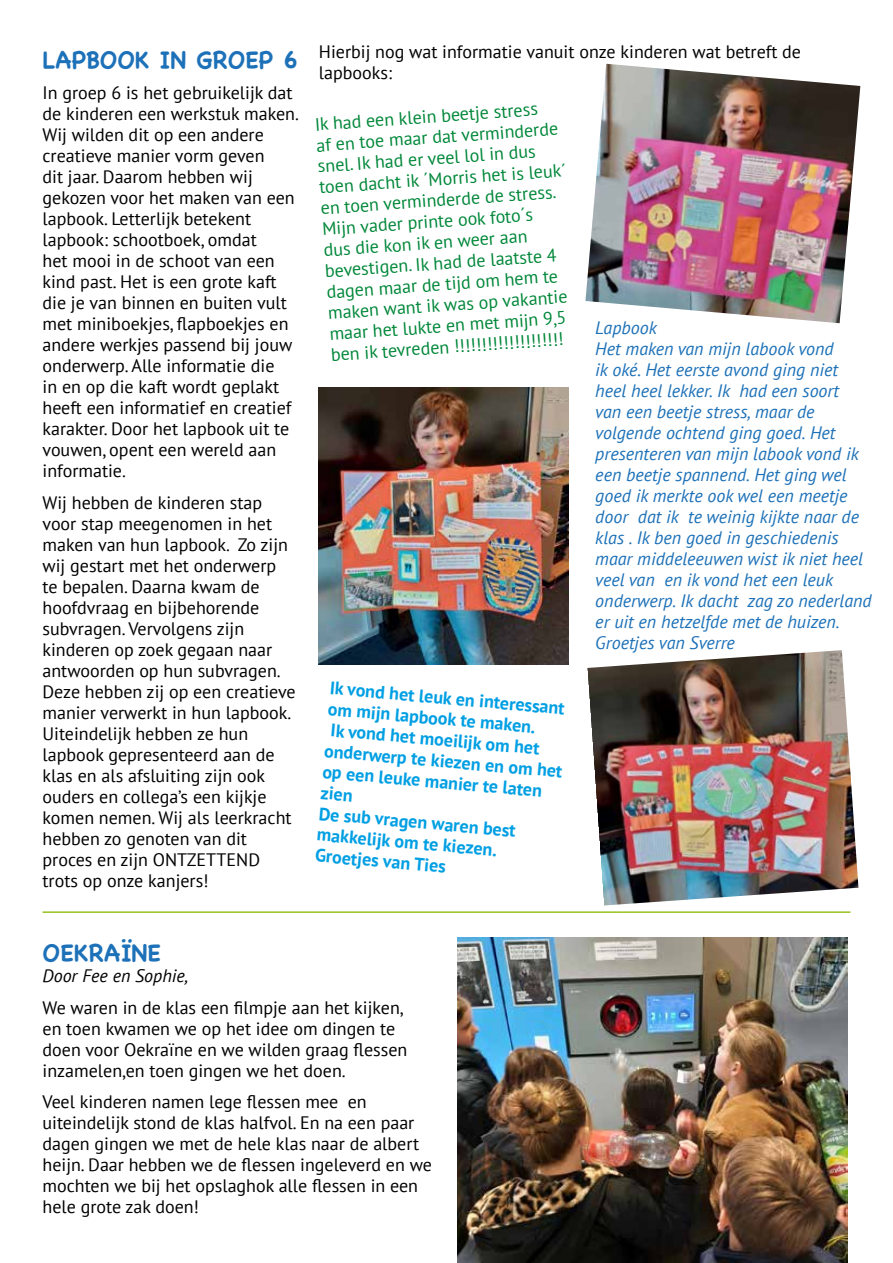
<style>
.page{position:relative;width:893px;height:1263px;background:#fff}
.page>*{position:absolute;margin:0;border:0;box-sizing:border-box;transform-origin:0 0}
.t1{font:700 24px "Chalkboard";color:#1d71b8}
.t2{font:18px/21px "PT Sans";color:#000}
.t3{font:italic 18px/21px "PT Sans";color:#1d71b8}
.t4{font:18px/21px "PT Sans";color:#008739}
.t5{font:700 18px/21px "PT Sans";color:#009fe3}
.t6{font:italic 18px "PT Sans";color:#000}
</style>
<div class="page">
<img style="left:585px;top:64px;width:275px;height:259px">
<img style="left:319px;top:388px;width:249px;height:276px">
<img style="left:587px;top:650px;width:271px;height:255px">
<hr style="left:43px;top:911px;width:807px;height:2px;background:#95c11f">
<img style="left:457px;top:938px;width:390px;height:325px">
<h1 class="t1" style="left:43px;top:45px;width:257px">LAPBOOK IN GROEP 6</h1>
<p class="t2" style="left:43px;top:82px;width:258px">In groep 6 is het gebruikelijk dat de kinderen een werkstuk maken.<br>Wij wilden dit op een andere creatieve manier vorm geven<br>dit jaar. Daarom hebben wij gekozen voor het maken van een lapbook. Letterlijk betekent lapbook: schootboek, omdat<br>het mooi in de schoot van een kind past. Het is een grote kaft die je van binnen en buiten vult met miniboekjes, flapboekjes en andere werkjes passend bij jouw onderwerp. Alle informatie die<br>in en op die kaft wordt geplakt heeft een informatief en creatief karakter. Door het lapbook uit te vouwen, opent een wereld aan informatie.</p>
<p class="t2" style="left:43px;top:491px;width:255px">Wij hebben de kinderen stap voor stap meegenomen in het maken van hun lapbook. Zo zijn wij gestart met het onderwerp te bepalen. Daarna kwam de hoofdvraag en bijbehorende subvragen. Vervolgens zijn kinderen op zoek gegaan naar antwoorden op hun subvragen.<br>Deze hebben zij op een creatieve manier verwerkt in hun lapbook.<br>Uiteindelijk hebben ze hun lapbook gepresenteerd aan de klas en als afsluiting zijn ook ouders en collega’s een kijkje komen nemen. Wij als leerkracht hebben zo genoten van dit proces en zijn ONTZETTEND trots op onze kanjers!</p>
<p class="t2" style="left:319px;top:40px;width:484px">Hierbij nog wat informatie vanuit onze kinderen wat betreft de lapbooks:</p>
<p class="t4" style="left:314px;top:113px;width:249px;rotate:-4deg">Ik had een klein beetje stress<br>af en toe maar dat verminderde snel. Ik had er veel lol in dus toen dacht ik ´Morris het is leuk´ en toen verminderde de stress.<br>Mijn vader printe ook foto´s<br>dus die kon ik en weer aan bevestigen. Ik had de laatste 4 dagen maar de tijd om hem te maken want ik was op vakantie maar het lukte en met mijn 9,5 ben ik tevreden !!!!!!!!!!!!!!!!!!!!</p>
<p class="t3" style="left:595px;top:317px;width:278px">Lapbook<br>Het maken van mijn labook vond<br>ik oké. Het eerste avond ging niet heel heel lekker. Ik had een soort<br>van een beetje stress, maar de volgende ochtend ging goed. Het presenteren van mijn labook vond ik een beetje spannend. Het ging wel goed ik merkte ook wel een meetje door dat ik te weinig kijkte naar de klas . Ik ben goed in geschiedenis maar middeleeuwen wist ik niet heel veel van en ik vond het een leuk onderwerp. Ik dacht zag zo nederland er uit en hetzelfde met de huizen.<br>Groetjes van Sverre</p>
<p class="t5" style="left:331px;top:677px;width:240px;rotate:5deg">Ik vond het leuk en interessant om mijn lapbook te maken.<br>Ik vond het moeilijk om het onderwerp te kiezen en om het op een leuke manier te laten zien<br>De sub vragen waren best makkelijk om te kiezen.<br>Groetjes van Ties</p>
<h1 class="t1" style="left:43px;top:939px;width:120px">OEKRAÏNE</h1>
<p class="t6" style="left:43px;top:964px;width:147px">Door Fee en Sophie,</p>
<p class="t2" style="left:43px;top:996px;width:366px">We waren in de klas een filmpje aan het kijken, en toen kwamen we op het idee om dingen te doen voor Oekraïne en we wilden graag flessen inzamelen,en toen gingen we het doen.</p>
<p class="t2" style="left:43px;top:1091px;width:391px">Veel kinderen namen lege flessen mee en uiteindelijk stond de klas halfvol. En na een paar dagen gingen we met de hele klas naar de albert heijn. Daar hebben we de flessen ingeleverd en we mochten we bij het opslaghok alle flessen in een hele grote zak doen!</p>
</div>
